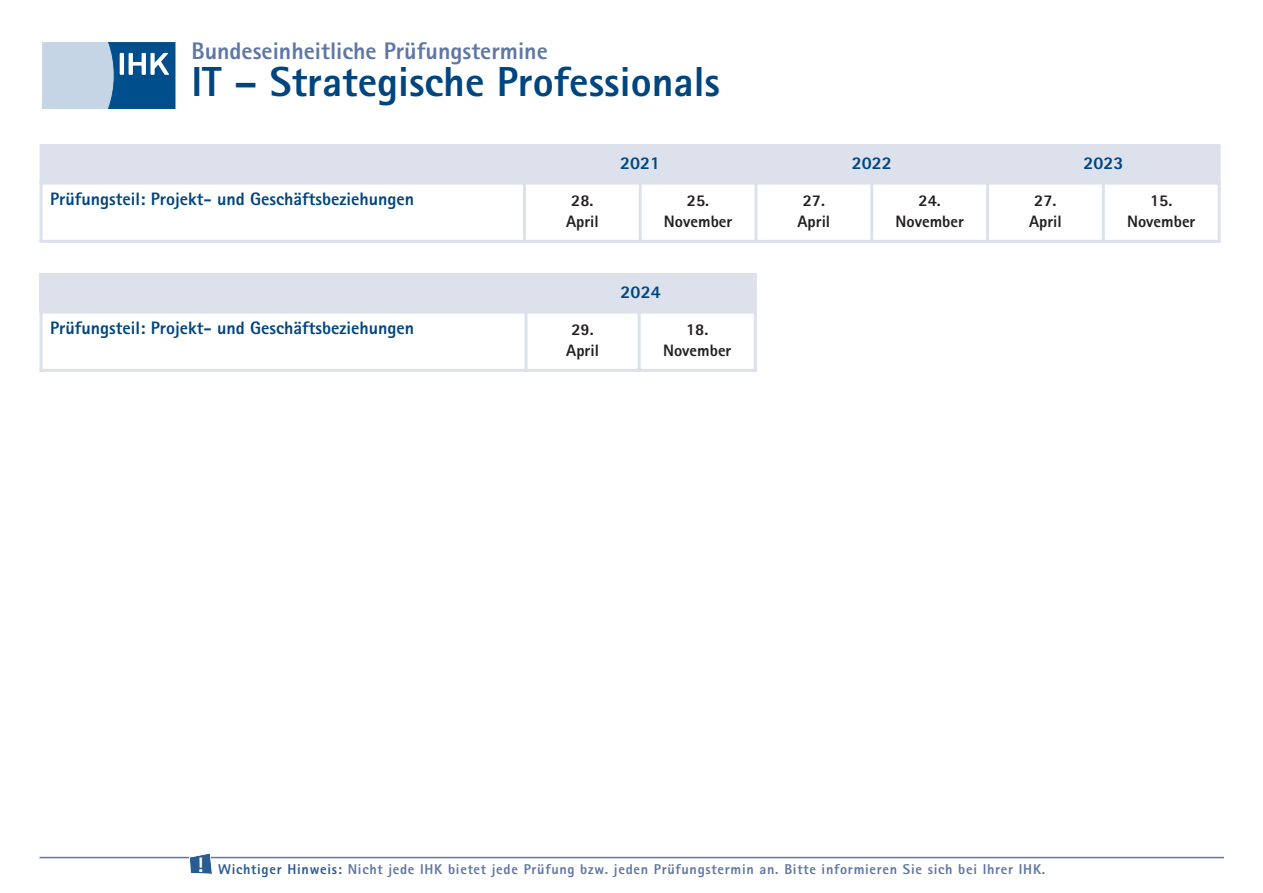
<style>
.page{position:relative;width:1263px;height:893px;background:#fff}
.page>*{position:absolute;margin:0;border:0;box-sizing:border-box;transform-origin:0 0}
.t1{font:800 42px "AT Rotis Sans Serif";color:#01457f}
.t2{font:800 24px "AT Rotis Sans Serif";color:#5f77a5}
.t3{font:800 18px "AT Rotis Sans Serif";color:#01457f}
.t4{font:800 16.5px/21px "AT Rotis Sans Serif";color:#231f20;text-align:center}
.t5{font:800 14.25px "AT Rotis Sans Serif";letter-spacing:.05em;color:#5f77a5}
.s1{color:#2a5b91}
</style>
<div class="page">
<svg style="left:42px;top:42px;width:133px;height:67px;background:#769fc1"></svg>
<div style="left:40px;top:145px;width:484px;height:38px;background:#dce1ec"></div>
<div style="left:524px;top:145px;width:232px;height:38px;background:#dce1ec"></div>
<div style="left:756px;top:145px;width:231px;height:38px;background:#dce1ec"></div>
<div style="left:987px;top:145px;width:232px;height:38px;background:#dce1ec"></div>
<hr style="left:40px;top:145px;width:3px;height:98px;background:#dce1ec">
<hr style="left:523px;top:145px;width:3px;height:98px;background:#dce1ec">
<hr style="left:639px;top:182px;width:3px;height:61px;background:#dce1ec">
<hr style="left:754px;top:145px;width:3px;height:98px;background:#dce1ec">
<hr style="left:870px;top:182px;width:3px;height:61px;background:#dce1ec">
<hr style="left:986px;top:145px;width:3px;height:98px;background:#dce1ec">
<hr style="left:1102px;top:182px;width:3px;height:61px;background:#dce1ec">
<hr style="left:1217px;top:145px;width:3px;height:98px;background:#dce1ec">
<hr style="left:40px;top:182px;width:1180px;height:3px;background:#dce1ec">
<hr style="left:40px;top:240px;width:1180px;height:3px;background:#dce1ec">
<hr style="left:40px;top:857px;width:1184px;height:1px;background:#5f77a5">
<svg style="left:189px;top:853px;width:24px;height:21px"></svg>
<div style="left:40px;top:274px;width:486px;height:38px;background:#dce1ec"></div>
<div style="left:526px;top:274px;width:229px;height:38px;background:#dce1ec"></div>
<hr style="left:40px;top:274px;width:3px;height:98px;background:#dce1ec">
<hr style="left:524px;top:274px;width:3px;height:98px;background:#dce1ec">
<hr style="left:638px;top:311px;width:3px;height:61px;background:#dce1ec">
<hr style="left:754px;top:274px;width:3px;height:98px;background:#dce1ec">
<hr style="left:40px;top:311px;width:717px;height:3px;background:#dce1ec">
<hr style="left:40px;top:369px;width:717px;height:3px;background:#dce1ec">
<h2 class="t2" style="left:191px;top:42px;width:358px">Bundeseinheitliche Prüfungstermine</h2>
<h1 class="t1" style="left:191px;top:67px;width:530px">IT – Strategische Professionals</h1>
<p class="t3" style="left:620px;top:156px;width:42px">2021</p>
<p class="t3" style="left:852px;top:156px;width:42px">2022</p>
<p class="t3" style="left:1083px;top:156px;width:42px">2023</p>
<p class="t3" style="left:50px;top:192px;width:365px">Prüfungsteil: Projekt- und Geschäftsbeziehungen</p>
<p class="t4" style="left:566px;top:191px;width:34px">28.<br>April</p>
<p class="t4" style="left:664px;top:191px;width:70px">25.<br>November</p>
<p class="t4" style="left:797px;top:191px;width:34px">27.<br>April</p>
<p class="t4" style="left:895px;top:191px;width:70px">24.<br>November</p>
<p class="t4" style="left:1029px;top:191px;width:34px">27.<br>April</p>
<p class="t4" style="left:1127px;top:191px;width:70px">15.<br>November</p>
<p class="t3" style="left:621px;top:285px;width:42px">2024</p>
<p class="t3" style="left:50px;top:321px;width:365px">Prüfungsteil: Projekt- und Geschäftsbeziehungen</p>
<p class="t4" style="left:566px;top:320px;width:34px">29.<br>April</p>
<p class="t4" style="left:663px;top:320px;width:70px">18.<br>November</p>
<p class="t5" style="left:197px;top:864px;width:850px"><sup>!</sup> <span class="s1">Wichtiger Hinweis:</span> Nicht jede IHK bietet jede Prüfung bzw. jeden Prüfungstermin an. Bitte informieren Sie sich bei Ihrer IHK.</p>
</div>
